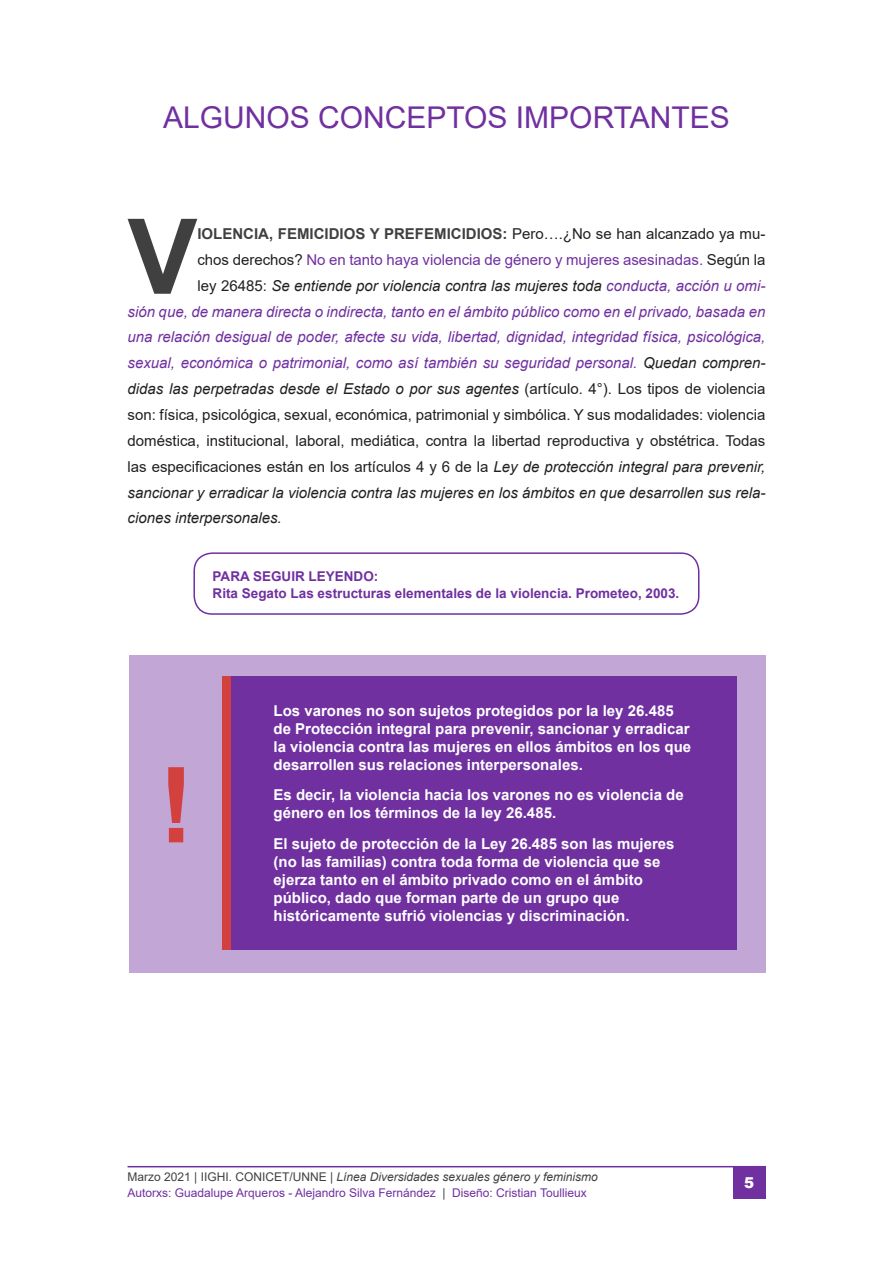
<style>
.page{position:relative;width:893px;height:1263px;background:#fff}
.page>*{position:absolute;margin:0;border:0;box-sizing:border-box;transform-origin:0 0}
.Seguir_leyendo{font:700 105px "Arial";color:#d3413f}
.t1{font:700 104.7px "Arial";color:#404040}
.t2{font:30px "Arial";color:#7030a0}
.Seguir_leyendo-2{font:700 15px/18px "Arial";color:#fff}
.t3{font:15px "Arial";color:#231f20}
.t4{font:italic 15px "Arial";color:#231f20}
.t5{font:italic 15px "Arial";color:#7030a0}
.t6{font:15px "Arial";color:#7030a0}
.t7{font:700 15px "Arial";color:#404040}
.t8{font:900 15px "Arial";color:#fff}
.Seguir_leyendo-3{font:700 13.5px "Arial";color:#7030a0}
.t9{font:12px/16.2px "Arial";color:#7030a0}
.s1{font-weight:400;color:#231f20}
.s2{color:#231f20}
.s3{font-style:normal}
.s4{color:#7030a0}
.s5{font-style:italic}
.s6{color:#404040}
.s7{font-style:italic;color:#404040}
</style>
<div class="page">
<div style="left:733px;top:1166px;width:32px;height:32px;background:#7030a0"></div>
<hr style="left:128px;top:1166px;width:637px;height:1px;background:#7030a0">
<div style="left:129px;top:655px;width:636px;height:317px;background:#c2a6d6"></div>
<div style="left:231px;top:676px;width:506px;height:274px;background:#7030a0"></div>
<div style="left:223px;top:676px;width:8px;height:274px;background:#d3413f"></div>
<div style="left:193px;top:552px;width:506px;height:63px;border:2px solid #7030a0;border-radius:18px"></div>
<p class="t2" style="left:163px;top:97px;width:568px">ALGUNOS CONCEPTOS IMPORTANTES</p>
<p class="t1" style="left:128px;top:183px;width:71px">V</p>
<p class="t7" style="left:197px;top:223px;width:569px">IOLENCIA, FEMICIDIOS Y PREFEMICIDIOS: <span class="s1">Pero….¿No se han alcanzado ya mu-</span></p>
<p class="t6" style="left:197px;top:249px;width:569px"><span class="s2">chos derechos?</span> No en tanto haya violencia de género y mujeres asesinadas. <span class="s2">Según la</span></p>
<p class="t4" style="left:197px;top:276px;width:569px"><span class="s3">ley 26485:</span> Se entiende por violencia contra las mujeres toda <span class="s4">conducta, acción u omi-</span></p>
<p class="t5" style="left:128px;top:302px;width:639px">sión que, de manera directa o indirecta, tanto en el ámbito público como en el privado, basada en</p>
<p class="t5" style="left:128px;top:327px;width:639px">una relación desigual de poder, afecte su vida, libertad, dignidad, integridad física, psicológica,</p>
<p class="t5" style="left:128px;top:353px;width:639px">sexual, económica o patrimonial, como así también su seguridad personal. <span class="s2">Quedan compren-</span></p>
<p class="t4" style="left:128px;top:379px;width:639px">didas las perpetradas desde el Estado o por sus agentes <span class="s3">(artículo. 4°). Los tipos de violencia</span></p>
<p class="t3" style="left:128px;top:404px;width:639px">son: física, psicológica, sexual, económica, patrimonial y simbólica. Y sus modalidades: violencia</p>
<p class="t3" style="left:128px;top:430px;width:639px">doméstica, institucional, laboral, mediática, contra la libertad reproductiva y obstétrica. Todas</p>
<p class="t3" style="left:128px;top:456px;width:639px">las especificaciones están en los artículos 4 y 6 de la <span class="s5">Ley de protección integral para prevenir,</span></p>
<p class="t4" style="left:128px;top:483px;width:639px">sancionar y erradicar la violencia contra las mujeres en los ámbitos en que desarrollen sus rela-</p>
<p class="t4" style="left:128px;top:508px;width:156px">ciones interpersonales.</p>
<p class="Seguir_leyendo-3" style="left:213px;top:567px;width:167px">PARA SEGUIR LEYENDO:</p>
<p class="Seguir_leyendo-3" style="left:213px;top:583px;width:468px">Rita Segato Las estructuras elementales de la violencia. Prometeo, 2003.</p>
<p class="Seguir_leyendo" style="left:159px;top:731px;width:36px">!</p>
<p class="Seguir_leyendo-2" style="left:274px;top:701px;width:419px">Los varones no son sujetos protegidos por la ley 26.485 de Protección integral para prevenir, sancionar y erradicar la violencia contra las mujeres en ellos ámbitos en los que desarrollen sus relaciones interpersonales.</p>
<p class="Seguir_leyendo-2" style="left:274px;top:786px;width:412px">Es decir, la violencia hacia los varones no es violencia de género en los términos de la ley 26.485.</p>
<p class="Seguir_leyendo-2" style="left:274px;top:835px;width:403px">El sujeto de protección de la Ley 26.485 son las mujeres (no las familias) contra toda forma de violencia que se ejerza tanto en el ámbito privado como en el ámbito público, dado que forman parte de un grupo que históricamente sufrió violencias y discriminación.</p>
<p class="t9" style="left:128px;top:1168px;width:472px"><span class="s6">Marzo 2021 | IIGHI. CONICET/UNNE |</span> <span class="s7">Línea Diversidades sexuales género y feminismo<br></span>Autorxs: Guadalupe Arqueros - Alejandro Silva Fernández <span class="s6">|</span> Diseño: Cristian Toullieux</p>
<p class="t8" style="left:744px;top:1171px;width:12px">5</p>
</div>
